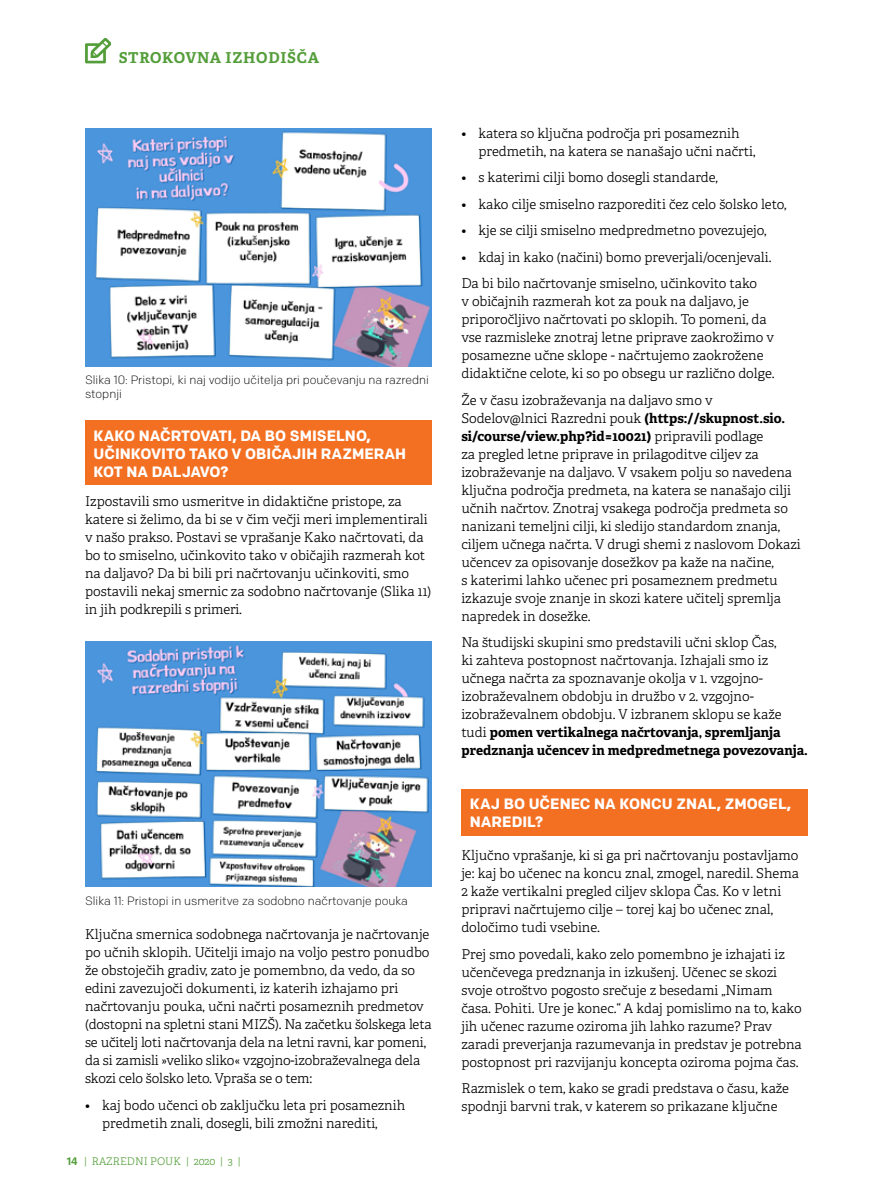
<style>
.page{position:relative;width:893px;height:1191px;background:#fff}
.page>*{position:absolute;margin:0;border:0;box-sizing:border-box;transform-origin:0 0}
.t1{font:700 15px/18px "Chrono";color:#fff}
.t2{font:700 15px "Adelle";letter-spacing:.05em;color:#549e3a}
.t3{font:300 13.5px/18px "Adelle";color:#000}
.t4{font:300 12px/14.4px "Chrono";color:#000}
.t5{font:300 10.5px "Adelle";color:#549e3a}
.s1{font-family:"Adelle Sans";font-weight:700}
.s2{font-weight:700}
</style>
<div class="page">
<img style="left:85px;top:129px;width:347px;height:238px">
<img style="left:85px;top:641px;width:347px;height:245px">
<svg style="left:85px;top:38px;width:26px;height:25px"></svg>
<div style="left:85px;top:421px;width:347px;height:64px;background:#f36f21"></div>
<div style="left:461px;top:789px;width:347px;height:46px;background:#f36f21"></div>
<p class="t2" style="left:119px;top:48px;width:202px">STROKOVNA IZHODIŠČA</p>
<p class="t4" style="left:85px;top:372px;width:345px">Slika 10: Pristopi, ki naj vodijo učitelja pri poučevanju na razredni stopnji</p>
<p class="t1" style="left:94px;top:426px;width:314px">KAKO NAČRTOVATI, DA BO SMISELNO,<br>UČINKOVITO TAKO V OBIČAJIH RAZMERAH<br>KOT NA DALJAVO?</p>
<p class="t3" style="left:85px;top:492px;width:348px">Izpostavili smo usmeritve in didaktične pristope, za katere si želimo, da bi se v čim večji meri implementirali v našo prakso. Postavi se vprašanje Kako načrtovati, da bo to smiselno, učinkovito tako v običajih razmerah kot na daljavo? Da bi bili pri načrtovanju učinkoviti, smo postavili nekaj smernic za sodobno načrtovanje (Slika 11) in jih podkrepili s primeri.</p>
<p class="t4" style="left:85px;top:893px;width:324px">Slika 11: Pristopi in usmeritve za sodobno načrtovanje pouka</p>
<p class="t3" style="left:85px;top:925px;width:348px">Ključna smernica sodobnega načrtovanja je načrtovanje po učnih sklopih. Učitelji imajo na voljo pestro ponudbo že obstoječih gradiv, zato je pomembno, da vedo, da so edini zavezujoči dokumenti, iz katerih izhajamo pri načrtovanju pouka, učni načrti posameznih predmetov (dostopni na spletni stani MIZŠ). Na začetku šolskega leta se učitelj loti načrtovanja dela na letni ravni, kar pomeni, da si zamisli »veliko sliko« vzgojno-izobraževalnega dela skozi celo šolsko leto. Vpraša se o tem:</p>
<p class="t3" style="left:102px;top:1096px;width:305px;text-indent:-17px">• kaj bodo učenci ob zaključku leta pri posameznih predmetih znali, dosegli, bili zmožni narediti,</p>
<p class="t5" style="left:67px;top:1154px;width:175px"><span class="s1">14</span> | RAZREDNI POUK | 2020 | 3 |</p>
<p class="t3" style="left:478px;top:124px;width:279px;text-indent:-17px">• katera so ključna področja pri posameznih predmetih, na katera se nanašajo učni načrti,</p>
<p class="t3" style="left:461px;top:169px;width:258px">• s katerimi cilji bomo dosegli standarde,</p>
<p class="t3" style="left:461px;top:195px;width:327px">• kako cilje smiselno razporediti čez celo šolsko leto,</p>
<p class="t3" style="left:461px;top:222px;width:307px">• kje se cilji smiselno medpredmetno povezujejo,</p>
<p class="t3" style="left:461px;top:244px;width:312px;line-height:26.5px">• kdaj in kako (načini) bomo preverjali/ocenjevali.<br>Da bi bilo načrtovanje smiselno, učinkovito tako</p>
<p class="t3" style="left:461px;top:293px;width:315px">v običajnih razmerah kot za pouk na daljavo, je priporočljivo načrtovati po sklopih. To pomeni, da vse razmisleke znotraj letne priprave zaokrožimo v posamezne učne sklope - načrtujemo zaokrožene didaktične celote, ki so po obsegu ur različno dolge.</p>
<p class="t3" style="left:461px;top:391px;width:341px">Že v času izobraževanja na daljavo smo v Sodelov@lnici Razredni pouk <span class="s2">(https://skupnost.sio. si/course/view.php?id=10021)</span> pripravili podlage<br>za pregled letne priprave in prilagoditve ciljev za izobraževanje na daljavo. V vsakem polju so navedena ključna področja predmeta, na katera se nanašajo cilji učnih načrtov. Znotraj vsakega področja predmeta so nanizani temeljni cilji, ki sledijo standardom znanja, ciljem učnega načrta. V drugi shemi z naslovom Dokazi učencev za opisovanje dosežkov pa kaže na načine,<br>s katerimi lahko učenec pri posameznem predmetu izkazuje svoje znanje in skozi katere učitelj spremlja napredek in dosežke.</p>
<p class="t3" style="left:461px;top:634px;width:348px">Na študijski skupini smo predstavili učni sklop Čas,<br>ki zahteva postopnost načrtovanja. Izhajali smo iz učnega načrta za spoznavanje okolja v 1. vzgojno&shy;izobraževalnem obdobju in družbo v 2. vzgojno&shy;izobraževalnem obdobju. V izbranem sklopu se kaže tudi <span class="s2">pomen vertikalnega načrtovanja, spremljanja predznanja učencev in medpredmetnega povezovanja.</span></p>
<p class="t1" style="left:470px;top:794px;width:323px">KAJ BO UČENEC NA KONCU ZNAL, ZMOGEL,<br>NAREDIL?</p>
<p class="t3" style="left:461px;top:847px;width:339px">Ključno vprašanje, ki si ga pri načrtovanju postavljamo je: kaj bo učenec na koncu znal, zmogel, naredil. Shema 2 kaže vertikalni pregled ciljev sklopa Čas. Ko v letni pripravi načrtujemo cilje – torej kaj bo učenec znal, določimo tudi vsebine.</p>
<p class="t3" style="left:461px;top:945px;width:342px">Prej smo povedali, kako zelo pomembno je izhajati iz učenčevega predznanja in izkušenj. Učenec se skozi svoje otroštvo pogosto srečuje z besedami „Nimam časa. Pohiti. Ure je konec.“ A kdaj pomislimo na to, kako jih učenec razume oziroma jih lahko razume? Prav zaradi preverjanja razumevanja in predstav je potrebna postopnost pri razvijanju koncepta oziroma pojma čas.</p>
<p class="t3" style="left:461px;top:1079px;width:329px">Razmislek o tem, kako se gradi predstava o času, kaže spodnji barvni trak, v katerem so prikazane ključne</p>
</div>
